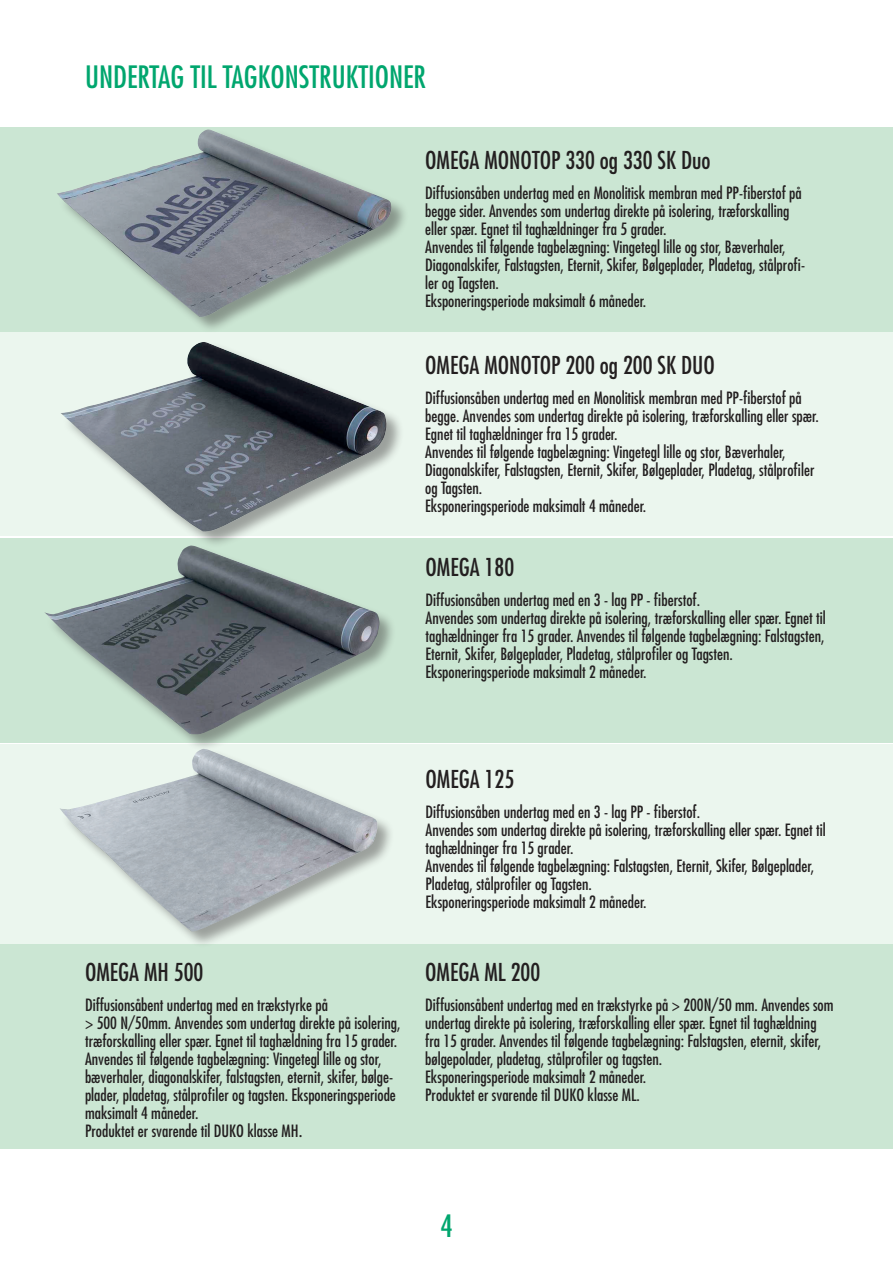
<style>
.page{position:relative;width:893px;height:1263px;background:#fff}
.page>*{position:absolute;margin:0;border:0;box-sizing:border-box;transform-origin:0 0}
.t1{font:condensed 30px "Futura";color:#00a66e}
.t2{font:condensed 24px "Futura";color:#231f20}
.t3{font:condensed 16.5px/18px "Futura";color:#231f20}
.s1{font-size:18px}
</style>
<div class="page">
<div style="left:0;top:744px;width:893px;height:204px;background:#ebf6ee"></div>
<div style="left:0;top:332px;width:893px;height:204px;background:#ebf6ee"></div>
<div style="left:0;top:128px;width:893px;height:204px;background:#cbe6d3"></div>
<div style="left:0;top:538px;width:893px;height:204px;background:#cbe6d3"></div>
<div style="left:0;top:944px;width:893px;height:204px;background:#cbe6d3"></div>
<div style="left:58px;top:129px;width:351px;height:205px;background:#231f20;opacity:.4"></div>
<img style="left:57px;top:129px;width:335px;height:188px">
<div style="left:61px;top:342px;width:343px;height:207px;background:#231f20;opacity:.4"></div>
<img style="left:61px;top:342px;width:326px;height:189px">
<div style="left:45px;top:545px;width:352px;height:207px;background:#231f20;opacity:.4"></div>
<img style="left:44px;top:545px;width:336px;height:189px">
<div style="left:60px;top:748px;width:335px;height:201px;background:#231f20;opacity:.4"></div>
<img style="left:59px;top:749px;width:319px;height:182px">
<h1 class="t1" style="left:85px;top:58px;width:343px">UNDERTAG TIL TAGKONSTRUKTIONER</h1>
<h2 class="t2" style="left:425px;top:145px;width:287px">OMEGA MONOTOP 330 og 330 SK Duo</h2>
<p class="t3" style="left:425px;top:183px;width:381px">Diffusionsåben undertag med en Monolitisk membran med PP-fiberstof på begge sider. Anvendes som undertag direkte på isolering, træforskalling eller spær. Egnet til taghældninger fra 5 grader.<br>Anvendes til følgende tagbelægning: Vingetegl lille og stor, Bæverhaler, Diagonalskifer, Falstagsten, Eternit, Skifer, Bølgeplader, Pladetag, stålprofi&shy;ler og Tagsten.<br>Eksponeringsperiode maksimalt 6 måneder.</p>
<h2 class="t2" style="left:425px;top:350px;width:291px">OMEGA MONOTOP 200 og 200 SK DUO</h2>
<p class="t3" style="left:425px;top:389px;width:395px">Diffusionsåben undertag med en Monolitisk membran med PP-fiberstof på begge. Anvendes som undertag direkte på isolering, træforskalling eller spær.<br>Egnet til taghældninger fra 15 grader.<br>Anvendes til følgende tagbelægning: Vingetegl lille og stor, Bæverhaler, Diagonalskifer, Falstagsten, Eternit, Skifer, Bølgeplader, Pladetag, stålprofiler og Tagsten.<br>Eksponeringsperiode maksimalt 4 måneder.</p>
<h2 class="t2" style="left:425px;top:552px;width:90px">OMEGA 180</h2>
<p class="t3" style="left:425px;top:590px;width:402px">Diffusionsåben undertag med en 3 - lag PP - fiberstof.<br>Anvendes som undertag direkte på isolering, træforskalling eller spær. Egnet til taghældninger fra 15 grader. Anvendes til følgende tagbelægning: Falstagsten, Eternit, Skifer, Bølgeplader, Pladetag, stålprofiler og Tagsten.<br>Eksponeringsperiode maksimalt 2 måneder.</p>
<h2 class="t2" style="left:85px;top:957px;width:120px">OMEGA MH 500</h2>
<p class="t3" style="left:85px;top:995px;width:317px">Diffusionsåbent undertag med en trækstyrke på<br>&gt; 500 N/50mm. Anvendes som undertag direkte på isolering, træforskalling eller spær. Egnet til taghældning fra 15 grader.<br>Anvendes til følgende tagbelægning: Vingetegl lille og stor, bæverhaler, diagonalskifer, falstagsten, eternit, skifer, bølge&shy;plader, pladetag, stålprofiler og tagsten. Eksponeringsperiode maksimalt 4 måneder.<br>Produktet er svarende til DUKO klasse MH<span class="s1">.</span></p>
<h2 class="t2" style="left:425px;top:764px;width:90px">OMEGA 125</h2>
<p class="t3" style="left:425px;top:803px;width:402px">Diffusionsåben undertag med en 3 - lag PP - fiberstof.<br>Anvendes som undertag direkte på isolering, træforskalling eller spær. Egnet til taghældninger fra 15 grader.<br>Anvendes til følgende tagbelægning: Falstagsten, Eternit, Skifer, Bølgeplader, Pladetag, stålprofiler og Tagsten.<br>Eksponeringsperiode maksimalt 2 måneder.</p>
<h2 class="t2" style="left:425px;top:957px;width:117px">OMEGA ML 200</h2>
<p class="t3" style="left:425px;top:995px;width:410px">Diffusionsåbent undertag med en trækstyrke på &gt; 200N/50 mm. Anvendes som undertag direkte på isolering, træforskalling eller spær. Egnet til taghældning fra 15 grader. Anvendes til følgende tagbelægning: Falstagsten, eternit, skifer, bølgepolader, pladetag, stålprofiler og tagsten.<br>Eksponeringsperiode maksimalt 2 måneder.<br>Produktet er svarende til DUKO klasse ML.</p>
<h1 class="t1" style="left:440px;top:1207px;width:14px">4</h1>
</div>
